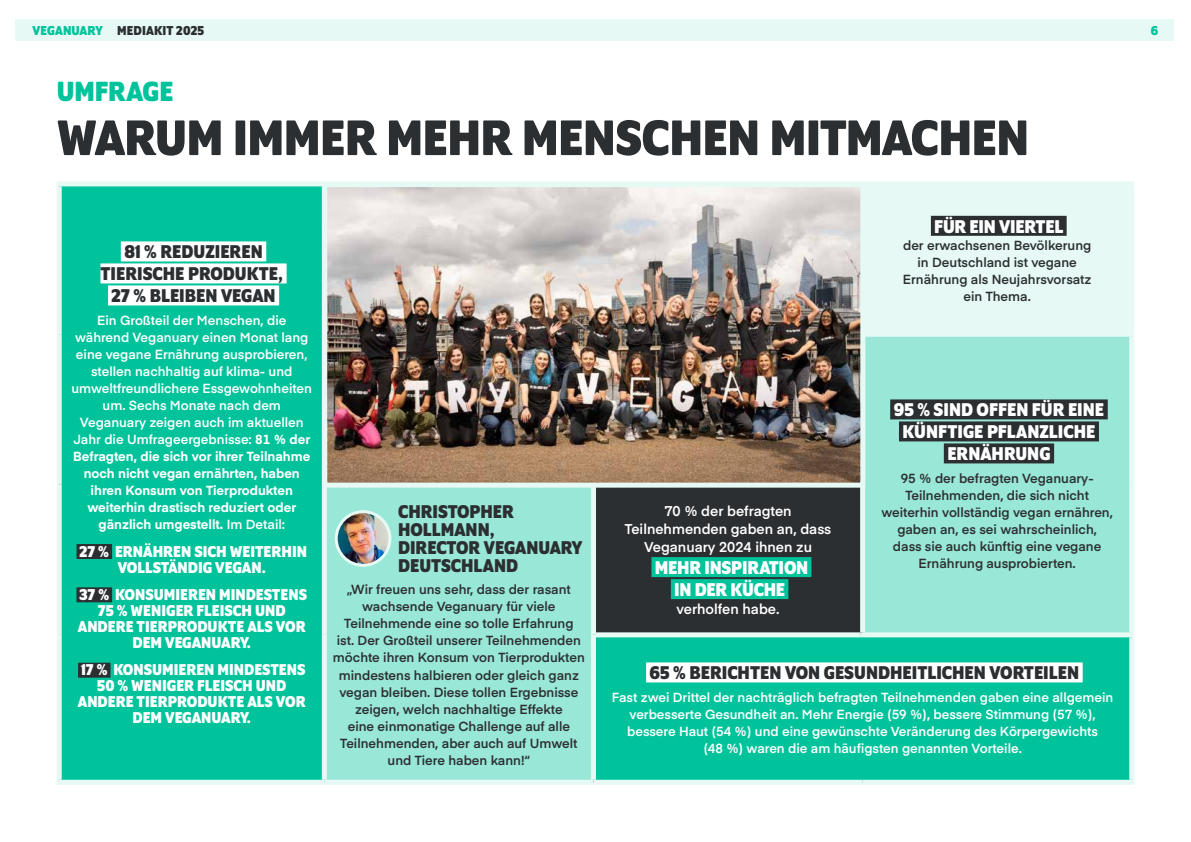
<style>
.page{position:relative;width:1191px;height:842px;background:#fff}
.page>*{position:absolute;margin:0;border:0;box-sizing:border-box;transform-origin:0 0}
.t1{font:700 54px "Program OT";letter-spacing:-.01em;color:#2c2f32}
.t2{font:700 30px "Program OT";letter-spacing:-.005em;color:#00c39b}
.t3{font:700 20px/18px "Program OT";color:#2c2f32;text-align:center}
.t4{font:700 20px/22px "Program OT";color:#fff;text-align:center}
.t5{font:700 17px/16px "Program OT";color:#fff;text-align:center}
.t6{font:600 14px/18px "Eina 01";color:#fff;text-align:center}
.t7{font:700 14px "Program OT";letter-spacing:.01em;color:#2c2f32}
.t8{font:700 14px "Program OT";color:#00c39b}
.t9{font:600 13px/17px "Eina 01";color:#fff;text-align:center}
.t10{font:600 13px/17px "Eina 01";color:#2c2f32;text-align:center}
.s1{color:#00c39b}
.s2{font-weight:700}
</style>
<div class="page">
<div style="left:16px;top:19px;width:1158px;height:22px;background:#e6f9f5"></div>
<div style="left:59px;top:184px;width:265px;height:598px;background:#00c39b"></div>
<div style="left:865px;top:186px;width:264px;height:146px;background:#e6f9f5"></div>
<div style="left:327px;top:337px;width:802px;height:443px;background:#99e7d7"></div>
<div style="left:593px;top:485px;width:269px;height:150px;background:#2c2f32"></div>
<div style="left:593px;top:635px;width:538px;height:147px;background:#00c39b"></div>
<div style="left:57px;top:780px;width:267px;height:5px;background:#e6f9f5"></div>
<div style="left:324px;top:780px;width:269px;height:5px;background:#e6f9f5"></div>
<div style="left:593px;top:780px;width:269px;height:5px;background:#e6f9f5"></div>
<div style="left:862px;top:780px;width:272px;height:5px;background:#e6f9f5"></div>
<div style="left:322px;top:487px;width:5px;height:148px;background:#e6f9f5"></div>
<div style="left:322px;top:635px;width:5px;height:145px;background:#e6f9f5"></div>
<div style="left:591px;top:635px;width:5px;height:145px;background:#e6f9f5"></div>
<div style="left:1129px;top:637px;width:5px;height:143px;background:#e6f9f5"></div>
<div style="left:57px;top:181px;width:267px;height:5px;background:#e6f9f5"></div>
<div style="left:57px;top:186px;width:5px;height:148px;background:#e6f9f5"></div>
<div style="left:57px;top:334px;width:5px;height:151px;background:#e6f9f5"></div>
<div style="left:57px;top:485px;width:5px;height:150px;background:#e6f9f5"></div>
<div style="left:57px;top:635px;width:5px;height:145px;background:#e6f9f5"></div>
<div style="left:324px;top:181px;width:269px;height:5px;background:#f0fbf9"></div>
<div style="left:593px;top:181px;width:269px;height:5px;background:#f0fbf9"></div>
<div style="left:862px;top:181px;width:272px;height:5px;background:#e6f9f5"></div>
<div style="left:1129px;top:186px;width:5px;height:146px;background:#e6f9f5"></div>
<div style="left:860px;top:332px;width:274px;height:5px;background:#e6f9f5"></div>
<div style="left:1129px;top:337px;width:5px;height:148px;background:#e6f9f5"></div>
<div style="left:1129px;top:485px;width:5px;height:147px;background:#e6f9f5"></div>
<div style="left:860px;top:632px;width:274px;height:5px;background:#e6f9f5"></div>
<div style="left:591px;top:487px;width:5px;height:148px;background:#e6f9f5"></div>
<div style="left:860px;top:485px;width:5px;height:147px;background:#e6f9f5"></div>
<div style="left:596px;top:632px;width:264px;height:5px;background:#e6f9f5"></div>
<div style="left:121px;top:241px;width:145px;height:20px;background:#fff"></div>
<div style="left:100px;top:263px;width:187px;height:20px;background:#fff"></div>
<div style="left:108px;top:285px;width:171px;height:20px;background:#fff"></div>
<div style="left:76px;top:544px;width:36px;height:15px;background:#2c2f32"></div>
<div style="left:76px;top:587px;width:36px;height:15px;background:#2c2f32"></div>
<div style="left:78px;top:663px;width:32px;height:15px;background:#2c2f32"></div>
<div style="left:931px;top:216px;width:135px;height:20px;background:#2c2f32"></div>
<div style="left:890px;top:399px;width:217px;height:20px;background:#2c2f32"></div>
<div style="left:899px;top:421px;width:200px;height:20px;background:#2c2f32"></div>
<div style="left:943px;top:443px;width:111px;height:20px;background:#2c2f32"></div>
<div style="left:651px;top:557px;width:160px;height:20px;background:#00c39b"></div>
<div style="left:671px;top:579px;width:117px;height:20px;background:#00c39b"></div>
<div style="left:646px;top:662px;width:436px;height:20px;background:#fff"></div>
<img style="left:336px;top:512px;width:54px;height:53px;border-radius:27px">
<div style="left:335px;top:510px;width:56px;height:57px;border:3px solid #e6f9f5;border-radius:50%"></div>
<img style="left:328px;top:188px;width:531px;height:294px">
<div style="left:322px;top:182px;width:543px;height:306px;border:5px solid #e6f9f5"></div>
<p class="t7" style="left:33px;top:22px;width:173px"><span class="s1">VEGANUARY</span> MEDIAKIT 2025</p>
<p class="t8" style="left:1151px;top:22px;width:9px">6</p>
<h2 class="t2" style="left:57px;top:74px;width:118px">UMFRAGE</h2>
<h1 class="t1" style="left:57px;top:107px;width:973px">WARUM IMMER MEHR MENSCHEN MITMACHEN</h1>
<h3 class="t3" style="left:100px;top:241px;width:184px;line-height:22px">81 % REDUZIEREN<br>TIERISCHE PRODUKTE,<br>27 % BLEIBEN VEGAN</h3>
<p class="t9" style="left:71px;top:311px;width:242px">Ein Großteil der Menschen, die während Veganuary einen Monat lang eine vegane Ernährung ausprobieren, stellen nachhaltig auf klima- und umweltfreundlichere Essgewohnheiten um. Sechs Monate nach dem Veganuary zeigen auch im aktuellen Jahr die Umfrageergebnisse: <span class="s2">81 % der Befragten, die sich vor ihrer Teilnahme noch nicht vegan ernährten, haben ihren Konsum von Tierprodukten weiterhin drastisch reduziert oder gänzlich umgestellt.</span> Im Detail:</p>
<h3 class="t5" style="left:79px;top:543px;width:229px">27 % ERNÄHREN SICH WEITERHIN<br>VOLLSTÄNDIG VEGAN.</h3>
<h3 class="t5" style="left:78px;top:586px;width:231px">37 % KONSUMIEREN MINDESTENS<br>75 % WENIGER FLEISCH UND<br>ANDERE TIERPRODUKTE ALS VOR<br>DEM VEGANUARY.</h3>
<h3 class="t5" style="left:78px;top:661px;width:229px">17 % KONSUMIEREN MINDESTENS<br>50 % WENIGER FLEISCH UND<br>ANDERE TIERPRODUKTE ALS VOR<br>DEM VEGANUARY.</h3>
<h3 class="t3" style="left:398px;top:502px;width:186px;text-align:left">CHRISTOPHER<br>HOLLMANN,<br>DIRECTOR VEGANUARY<br>DEUTSCHLAND</h3>
<p class="t10" style="left:333px;top:580px;width:253px">„Wir freuen uns sehr, dass der rasant wachsende Veganuary für viele Teilnehmende eine so tolle Erfahrung<br>ist. Der Großteil unserer Teilnehmenden möchte ihren Konsum von Tierprodukten mindestens halbieren oder gleich ganz vegan bleiben. Diese tollen Ergebnisse zeigen, welch nachhaltige Effekte<br>eine einmonatige Challenge auf alle Teilnehmenden, aber auch auf Umwelt und Tiere haben kann!“</p>
<p class="t6" style="left:625px;top:501px;width:208px">70 % der befragten<br>Teilnehmenden gaben an, dass<br>Veganuary 2024 ihnen zu</p>
<h3 class="t4" style="left:655px;top:556px;width:155px">MEHR INSPIRATION<br>IN DER KÜCHE</h3>
<p class="t6" style="left:676px;top:599px;width:104px">verholfen habe.</p>
<h3 class="t4" style="left:934px;top:215px;width:131px">FÜR EIN VIERTEL</h3>
<p class="t10" style="left:903px;top:236px;width:190px">der erwachsenen Bevölkerung in Deutschland ist vegane<br>Ernährung als Neujahrsvorsatz ein Thema.</p>
<h3 class="t4" style="left:893px;top:399px;width:212px">95 % SIND OFFEN FÜR EINE<br>KÜNFTIGE PFLANZLICHE<br>ERNÄHRUNG</h3>
<p class="t10" style="left:881px;top:469px;width:233px">95 % der befragten Veganuary-<br>Teilnehmenden, die sich nicht weiterhin vollständig vegan ernähren, gaben an, es sei wahrscheinlich, dass sie auch künftig eine vegane<br>Ernährung ausprobierten.</p>
<h3 class="t3" style="left:649px;top:664px;width:431px">65 % BERICHTEN VON GESUNDHEITLICHEN VORTEILEN</h3>
<p class="t9" style="left:612px;top:688px;width:503px">Fast zwei Drittel der nachträglich befragten Teilnehmenden gaben eine allgemein verbesserte Gesundheit an. Mehr Energie (59 %), bessere Stimmung (57 %), bessere Haut (54 %) und eine gewünschte Veränderung des Körpergewichts<br>(48 %) waren die am häufigsten genannten Vorteile.</p>
</div>
